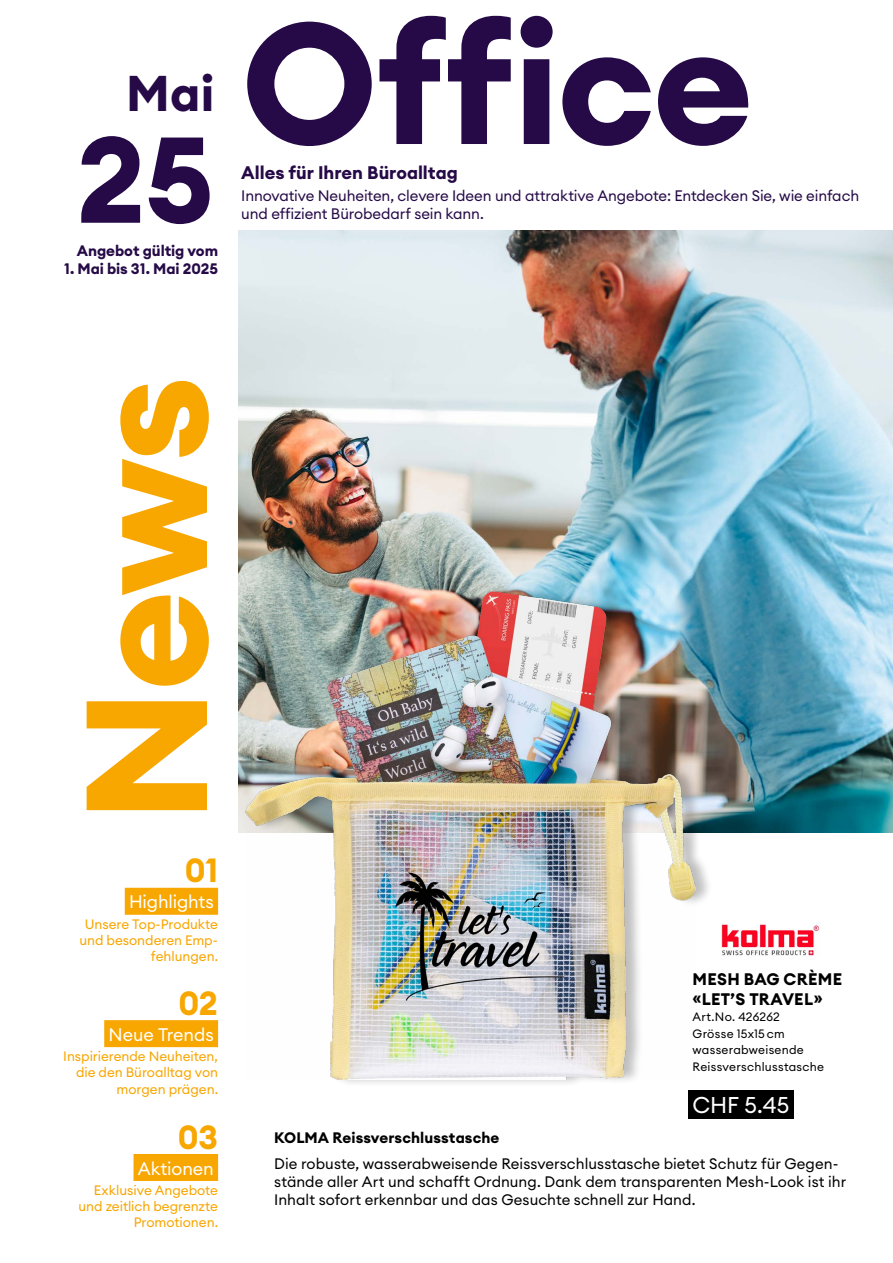
<style>
.page{position:relative;width:893px;height:1263px;background:#fff}
.page>*{position:absolute;margin:0;border:0;box-sizing:border-box;transform-origin:0 0}
.t1{font:700 169.5px "Euclid Circular A";color:#250a47}
.t2{font:700 169.5px "Euclid Circular A";color:#f8a600}
.t3{font:700 120px "Euclid Circular A";color:#250a47}
.t4{font:700 49.5px "Euclid Circular A";color:#250a47}
.t5{font:700 33px "Euclid Circular A";color:#f8a600}
.t6{font:22.5px "Euclid Circular A";color:#fff}
.t7{font:18px "Euclid Circular A";letter-spacing:-.005em;color:#fff}
.t8{font:700 18px "Euclid Circular A";color:#250a47}
.t9{font:700 16.5px/19.8px "Euclid Circular A";letter-spacing:.015em;color:#000}
.t10{font:15px/18px "Euclid Circular A";letter-spacing:.005em;color:#000}
.t11{font:15px/18px "Euclid Circular A";letter-spacing:-.01em;color:#250a47}
.t12{font:700 15px "Euclid Circular A";letter-spacing:-.005em;color:#250a47}
.t13{font:700 15px "Euclid Circular A";letter-spacing:.005em;color:#000}
.t14{font:13.5px/16.2px "Euclid Circular A";letter-spacing:-.005em;color:#f8a600;text-align:right}
.t15{font:12px/16.5px "Euclid Circular A";letter-spacing:.025em;color:#000}
</style>
<div class="page">
<img style="left:238px;top:230px;width:655px;height:602px">
<div style="left:247px;top:583px;width:466px;height:505px;background:#000;opacity:.25"></div>
<img style="left:245px;top:591px;width:451px;height:488px">
<img style="left:721px;top:924px;width:99px;height:32px">
<div style="left:125px;top:888px;width:93px;height:27px;background:#f8a600"></div>
<div style="left:104px;top:1020px;width:114px;height:27px;background:#f8a600"></div>
<div style="left:134px;top:1154px;width:84px;height:27px;background:#f8a600"></div>
<div style="left:688px;top:1090px;width:106px;height:29px;background:#000"></div>
<h3 class="t4" style="left:126px;top:61px;width:90px">Mai</h3>
<h2 class="t3" style="left:77px;top:103px;width:139px">25</h2>
<p class="t12" style="left:77px;top:241px;width:143px">Angebot gültig vom</p>
<p class="t12" style="left:64px;top:259px;width:155px">1. Mai bis 31. Mai 2025</p>
<h1 class="t1" style="left:241px;top:-25px;width:514px">Office</h1>
<p class="t8" style="left:241px;top:161px;width:218px">Alles für Ihren Büroalltag</p>
<p class="t11" style="left:241px;top:187px;width:619px">Innovative Neuheiten, clevere Ideen und attraktive Angebote: Entdecken Sie, wie einfach und effizient Bürobedarf sein kann.</p>
<h1 class="t2" style="left:37px;top:823px;width:449px;rotate:-90deg">News</h1>
<h3 class="t5" style="left:185px;top:849px;width:35px">01</h3>
<p class="t7" style="left:129px;top:890px;width:86px">Highlights</p>
<p class="t14" style="left:79px;top:916px;width:140px">Unsere Top-Produkte und besonderen Emp&shy;fehlungen.</p>
<h3 class="t5" style="left:178px;top:982px;width:41px">02</h3>
<p class="t7" style="left:108px;top:1023px;width:107px">Neue Trends</p>
<p class="t14" style="left:63px;top:1048px;width:156px">Inspirierende Neuheiten, die den Büroalltag von morgen prägen.</p>
<p class="t9" style="left:693px;top:969px;width:151px">MESH BAG CRÈME «LET’S TRAVEL»</p>
<p class="t15" style="left:693px;top:1008px;width:133px">Art.No. 426262<br>Grösse 15x15 cm wasserabweisende<br>Reissverschlusstasche</p>
<h3 class="t6" style="left:693px;top:1090px;width:98px">CHF 5.45</h3>
<h3 class="t5" style="left:178px;top:1115px;width:42px">03</h3>
<p class="t13" style="left:274px;top:1128px;width:227px">KOLMA Reissverschlusstasche</p>
<p class="t10" style="left:274px;top:1155px;width:573px">Die robuste, wasserabweisende Reissverschlusstasche bietet Schutz für Gegen&shy;stände aller Art und schafft Ordnung. Dank dem transparenten Mesh-Look ist ihr<br>Inhalt sofort erkennbar und das Gesuchte schnell zur Hand.</p>
<p class="t7" style="left:138px;top:1156px;width:78px">Aktionen</p>
<p class="t14" style="left:79px;top:1182px;width:141px">Exklusive Angebote und zeitlich begrenzte<br>Promotionen.</p>
</div>
